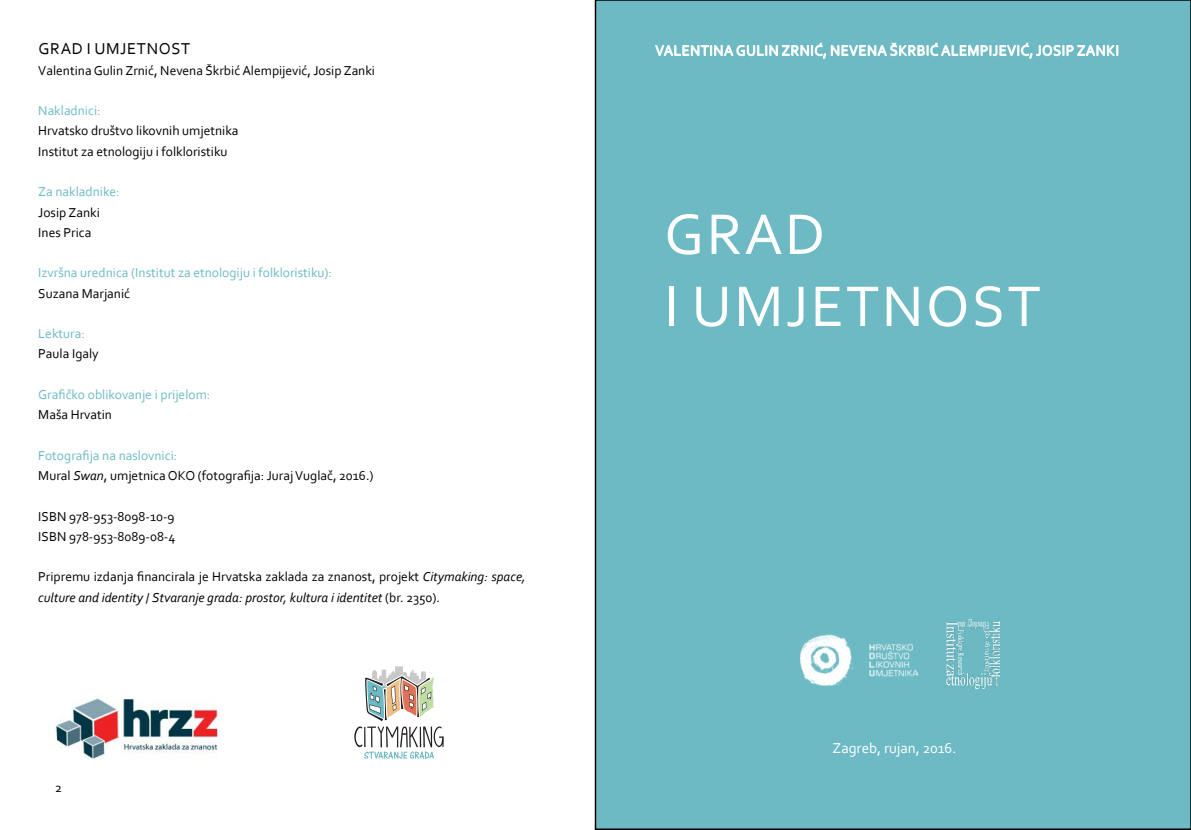
<style>
.page{position:relative;width:1191px;height:830px;background:#fff}
.page>*{position:absolute;margin:0;border:0;box-sizing:border-box;transform-origin:0 0}
.t1{font:60px/72px "Corbel";letter-spacing:.04em;color:#fff}
.t2{font:16.5px "Corbel";color:#000}
.t3{font:15px "Corbel";letter-spacing:.04em;color:#fff;scale:.96 1}
.t4{font:15px "Corbel";letter-spacing:.04em;color:#fff}
.t5{font:13.5px/20.2px "Corbel";color:#000}
.t6{font:13.5px/20.2px "Corbel";color:#6dbac4}
.t7{font:italic 13.5px/20.2px "Corbel";color:#000}
.s1{color:#000}
.s2{font-style:italic;color:#000}
.s3{font-style:normal}
</style>
<div class="page">
<div style="left:595px;top:0;width:596px;height:828px;background:#6dbac4"></div>
<svg style="left:655px;top:43px;width:462px;height:16px"></svg>
<img style="left:946px;top:619px;width:53px;height:69px">
<img style="left:800px;top:634px;width:117px;height:51px">
<svg style="left:354px;top:666px;width:90px;height:92px"></svg>
<img style="left:54px;top:698px;width:164px;height:62px">
<p class="t2" style="left:39px;top:39px;width:23px">Grad</p>
<p class="t2" style="left:87px;top:39px;width:19px">i umjetnost</p>
<p class="t5" style="left:38px;top:60px;width:338px">Valentina Gulin Zrnić, Nevena Škrbić Alempijević, Josip Zanki</p>
<p class="t6" style="left:38px;top:100px;width:64px">Nakladnici:</p>
<p class="t5" style="left:38px;top:120px;width:202px">Hrvatsko društvo likovnih umjetnika<br>I nstitut za etnologiju i folkloristiku</p>
<p class="t6" style="left:38px;top:181px;width:83px">Za nakladnike:</p>
<p class="t5" style="left:38px;top:201px;width:63px">Josip Zanki<br>I nes Prica</p>
<p class="t6" style="left:38px;top:262px;width:295px">Izvršna urednica (I nstitut za etnologiju i folkloristiku):</p>
<p class="t5" style="left:38px;top:282px;width:93px">Suzana Marjanić</p>
<p class="t6" style="left:38px;top:323px;width:48px">Lektura:</p>
<p class="t5" style="left:38px;top:343px;width:62px">Paula Igaly</p>
<p class="t6" style="left:38px;top:384px;width:174px">Grafičko oblikovanje i prijelom:</p>
<p class="t5" style="left:38px;top:404px;width:75px">Maša Hrvatin</p>
<p class="t6" style="left:38px;top:444px;width:141px">Fotografija na naslovnici:<br><span class="s1">M ural</span> <span class="s2">Swan</span><span class="s1">, umjetnica OKO</span></p>
<p class="t5" style="left:198px;top:465px;width:177px">(fotografija: Juraj Vuglač, 2016.)</p>
<p class="t5" style="left:38px;top:505px;width:8px">ISBN</p>
<p class="t5" style="left:69px;top:505px;width:107px">978-953-8098-10-9</p>
<p class="t5" style="left:38px;top:525px;width:8px">ISBN</p>
<p class="t5" style="left:69px;top:525px;width:108px">978-953-8089-08-4</p>
<p class="t7" style="left:38px;top:566px;width:489px"><span class="s3">Pripremu izdanja financirala je Hrvatska zaklada za znanost, projekt</span> Citymaking: space, culture and identity <span class="s3">/</span> Stvaranje grada: prostor, kultura i identitet <span class="s3">(br. 2350).</span></p>
<p class="t5" style="left:55px;top:777px;width:8px">2</p>
<p class="t3" style="left:655px;top:41px;width:484px">Valentina Gulin Zrnić, N evena škrbić Alempijević, josIP zanki</p>
<h1 class="t1" style="left:664px;top:196px;width:378px">GRAD<br>I UMJETNOST</h1>
<p class="t4" style="left:832px;top:738px;width:125px">Zagreb, rujan, 2016.</p>
</div>
